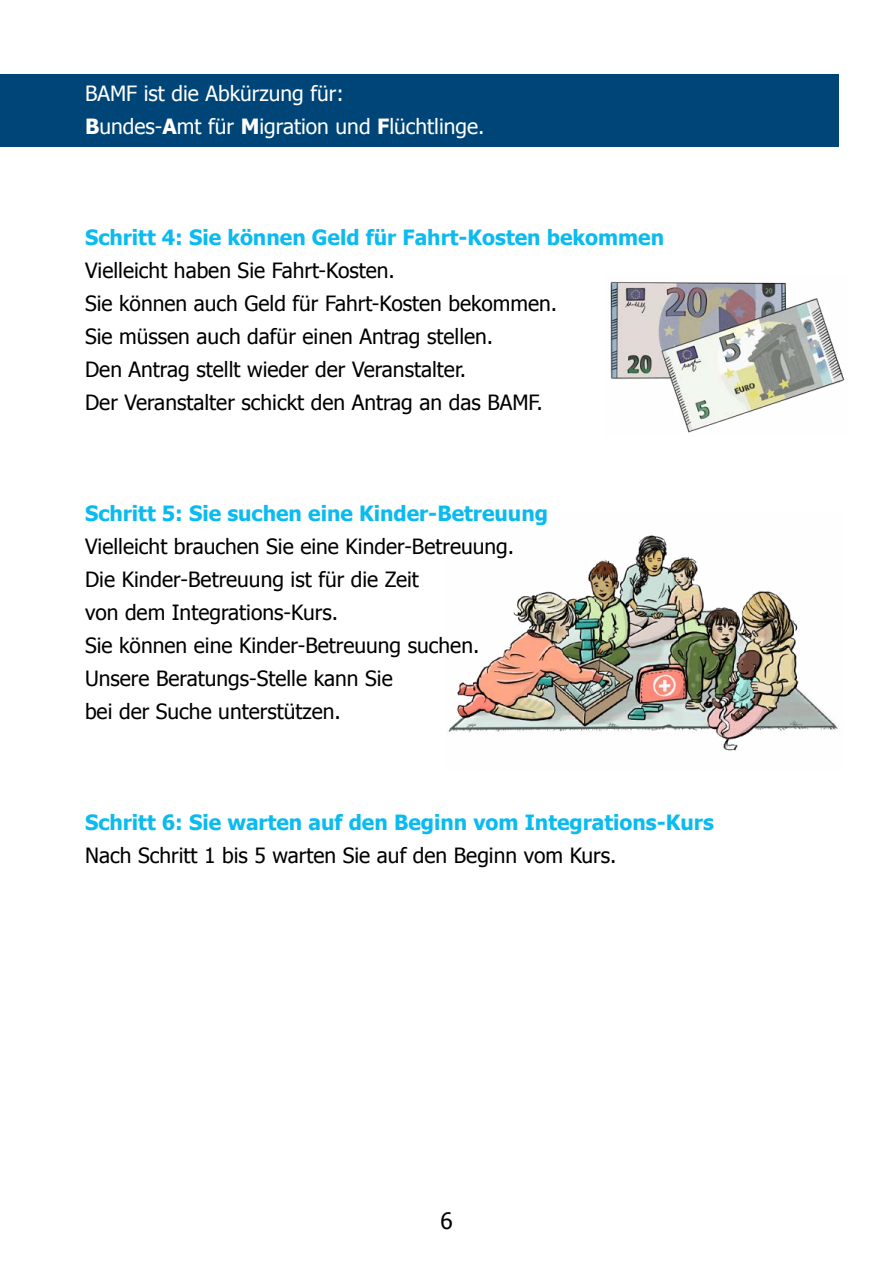
<style>
.page{position:relative;width:893px;height:1263px;background:#fff}
.page>*{position:absolute;margin:0;border:0;box-sizing:border-box;transform-origin:0 0}
.t1{font:22.5px "Tahoma";color:#000}
.Fliess{font:21px/33px "Tahoma";color:#000}
.Head2{font:700 21px "Tahoma";color:#0bbbef}
.Fliess-2{font:21px "Tahoma";color:#fff}
.s1{font-weight:700}
</style>
<div class="page">
<div style="left:0;top:74px;width:839px;height:73px;background:#004577"></div>
<img style="left:448px;top:535px;width:390px;height:216px">
<img style="left:610px;top:281px;width:235px;height:152px">
<p class="Fliess-2" style="left:85px;top:79px;width:260px">BAMF ist die Abkürzung für:</p>
<p class="Fliess-2" style="left:85px;top:112px;width:401px"><span class="s1">B</span>undes-<span class="s1">A</span>mt für <span class="s1">M</span>igration und <span class="s1">F</span>lüchtlinge.</p>
<h2 class="Head2" style="left:85px;top:223px;width:581px">Schritt 4: Sie können Geld für Fahrt-Kosten bekommen</h2>
<p class="Fliess" style="left:85px;top:253px;width:311px">Vielleicht haben Sie Fahrt-Kosten.</p>
<p class="Fliess" style="left:85px;top:286px;width:474px">Sie können auch Geld für Fahrt-Kosten bekommen.</p>
<p class="Fliess" style="left:85px;top:319px;width:410px">Sie müssen auch dafür einen Antrag stellen.</p>
<p class="Fliess" style="left:85px;top:352px;width:383px">Den Antrag stellt wieder der Veranstalter.</p>
<p class="Fliess" style="left:85px;top:385px;width:459px">Der Veranstalter schickt den Antrag an das BAMF.</p>
<h2 class="Head2" style="left:85px;top:499px;width:464px">Schritt 5: Sie suchen eine Kinder-Betreuung</h2>
<p class="Fliess" style="left:85px;top:529px;width:431px">Vielleicht brauchen Sie eine Kinder-Betreuung.</p>
<p class="Fliess" style="left:85px;top:562px;width:335px">Die Kinder-Betreuung ist für die Zeit von dem Integrations-Kurs.</p>
<p class="Fliess" style="left:85px;top:628px;width:396px">Sie können eine Kinder-Betreuung suchen.</p>
<p class="Fliess" style="left:85px;top:661px;width:309px">Unsere Beratungs-Stelle kann Sie bei der Suche unterstützen.</p>
<h2 class="Head2" style="left:85px;top:808px;width:630px">Schritt 6: Sie warten auf den Beginn vom Integrations-Kurs</h2>
<p class="Fliess" style="left:85px;top:838px;width:533px">Nach Schritt 1 bis 5 warten Sie auf den Beginn vom Kurs.</p>
<p class="t1" style="left:440px;top:1206px;width:14px">6</p>
</div>
